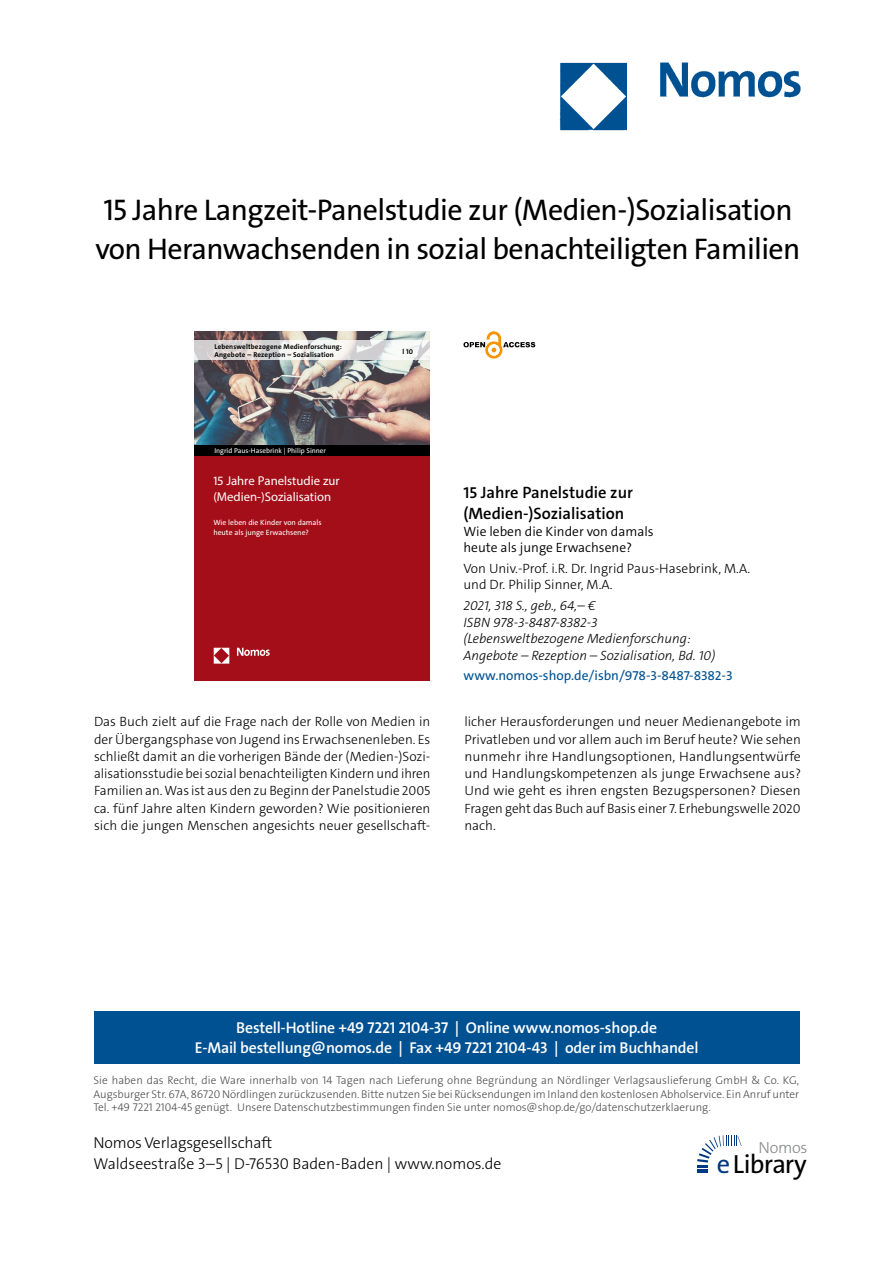
<style>
.page{position:relative;width:893px;height:1263px;background:#fff}
.page>*{position:absolute;margin:0;border:0;box-sizing:border-box;transform-origin:0 0}
.t1{font:30px/39px "The Sans Os F";letter-spacing:-.02em;color:#000}
.t2{font:26.4px "The Sans Os F";letter-spacing:-.03em;color:#000}
.t3{font:600 16.5px/21px "The Sans C5";color:#000}
.t4{font:300 16.2px "The Sans Os F";letter-spacing:-.02em;color:#87888a}
.t5{font:600 15.75px/21px "The Sans Os F";letter-spacing:-.01em;color:#fff;text-align:center}
.t6{font:300 15.75px/21px "The Sans Os F";color:#000}
.t7{font:300 13.5px/17.2px "The Sans C5";color:#000;text-align:justify}
.t8{font:italic 300 13.5px/16.5px "The Sans C5";color:#000}
.t9{font:300 13.5px/16.5px "The Sans C5";color:#000}
.t10{font:13.5px "The Sans C5";color:#005192}
.t11{font:12.75px/15.3px "Myriad Pro";color:#fff}
.t12{font:300 11.25px/13.5px "The Sans Os F";color:#4b4b4d;text-align:justify}
.t13{font:7.65px/9.8px "The Sans C5";color:#fff}
.t14{font:700 7.05px/8.1px "The Sans C5";letter-spacing:.02em;color:#000}
.t15{font:7.05px "The Sans C5";color:#fff}
.s1{color:#003882}
</style>
<div class="page">
<img style="left:559px;top:62px;width:242px;height:69px">
<div style="left:94px;top:1011px;width:705px;height:52px;background:#005192"></div>
<svg style="left:697px;top:1135px;width:45px;height:38px"></svg>
<img style="left:194px;top:331px;width:236px;height:114px">
<svg style="left:194px;top:341px;width:236px;height:19px"></svg>
<div style="left:194px;top:456px;width:236px;height:224px;background:#a40e18"></div>
<div style="left:194px;top:445px;width:236px;height:11px;background:#000"></div>
<img style="left:213px;top:647px;width:56px;height:17px">
<svg style="left:463px;top:331px;width:72px;height:28px"></svg>
<h1 class="t1" style="left:95px;top:194px;width:707px">15 Jahre Langzeit-Panelstudie zur (Medien-)Sozialisation von Heranwachsenden in sozial benachteiligten Familien</h1>
<p class="t14" style="left:214px;top:342px;width:129px">Lebensweltbezogene Medienforschung:<br>Angebote – Rezeption – Sozialisation</p>
<p class="t14" style="left:402px;top:347px;width:12px">l 10</p>
<p class="t15" style="left:214px;top:446px;width:113px">Ingrid Paus-Hasebrink | Philip Sinner</p>
<p class="t11" style="left:213px;top:473px;width:128px">15 Jahre Panelstudie zur (Medien-)Sozialisation</p>
<p class="t13" style="left:213px;top:517px;width:110px">Wie leben die Kinder von damals heute als junge Erwachsene?</p>
<p class="t3" style="left:463px;top:482px;width:171px">15 Jahre Panelstudie zur (Medien-)Sozialisation</p>
<p class="t9" style="left:463px;top:523px;width:192px">Wie leben die Kinder von damals heute als junge Erwachsene?</p>
<p class="t7" style="left:463px;top:560px;width:288px;line-height:16.5px">Von Univ.-Prof. i.R. Dr. Ingrid Paus-Hasebrink, M.A. und Dr. Philip Sinner, M.A.</p>
<p class="t8" style="left:463px;top:597px;width:253px">2021, 318 S., geb., 64,– €<br>ISBN 978-3-8487-8382-3 (Lebensweltbezogene Medienforschung:<br>Angebote – Rezeption – Sozialisation, Bd. 10)</p>
<p class="t10" style="left:463px;top:667px;width:271px">www.nomos-shop.de/isbn/978-3-8487-8382-3</p>
<p class="t7" style="left:94px;top:713px;width:338px">Das Buch zielt auf die Frage nach der Rolle von Medien in der Übergangsphase von Jugend ins Erwachsenenleben. Es schließt damit an die vorherigen Bände der (Medien-)Sozi&shy;alisationsstudie bei sozial benachteiligten Kindern und ihren Familien an. Was ist aus den zu Beginn der Panelstudie 2005 ca. fünf Jahre alten Kindern geworden? Wie positionieren sich die jungen Menschen angesichts neuer gesellschaft-</p>
<p class="t7" style="left:464px;top:713px;width:338px">licher Herausforderungen und neuer Medienangebote im Privatleben und vor allem auch im Beruf heute? Wie sehen nunmehr ihre Handlungsoptionen, Handlungsentwürfe und Handlungskompetenzen als junge Erwachsene aus?<br>Und wie geht es ihren engsten Bezugspersonen? Diesen Fragen geht das Buch auf Basis einer 7. Erhebungswelle 2020 nach.</p>
<p class="t5" style="left:195px;top:1017px;width:505px">Bestell-Hotline +49 7221 2104-37 | Online www.nomos-shop.de<br>E-Mail bestellung@nomos.de | Fax +49 7221 2104-43 | oder im Buchhandel</p>
<p class="t12" style="left:94px;top:1074px;width:707px">Sie haben das Recht, die Ware innerhalb von 14 Tagen nach Lieferung ohne Begründung an Nördlinger Verlagsauslieferung GmbH &amp; Co. KG, Augsburger Str. 67A, 86720 Nördlingen zurückzusenden. Bitte nutzen Sie bei Rücksendungen im Inland den kostenlosen Abholservice. Ein Anruf unter Tel. +49 7221 2104-45 genügt. Unsere Datenschutzbestimmungen finden Sie unter nomos@shop.de/go/datenschutzerklaerung.</p>
<p class="t6" style="left:94px;top:1133px;width:409px">Nomos Verlagsgesellschaft<br>Waldseestraße 3–5 | D-76530 Baden-Baden | www.nomos.de</p>
<p class="t4" style="left:758px;top:1137px;width:51px">Nomos</p>
<h2 class="t2" style="left:717px;top:1153px;width:91px"><span class="s1">e</span>Library</h2>
</div>
